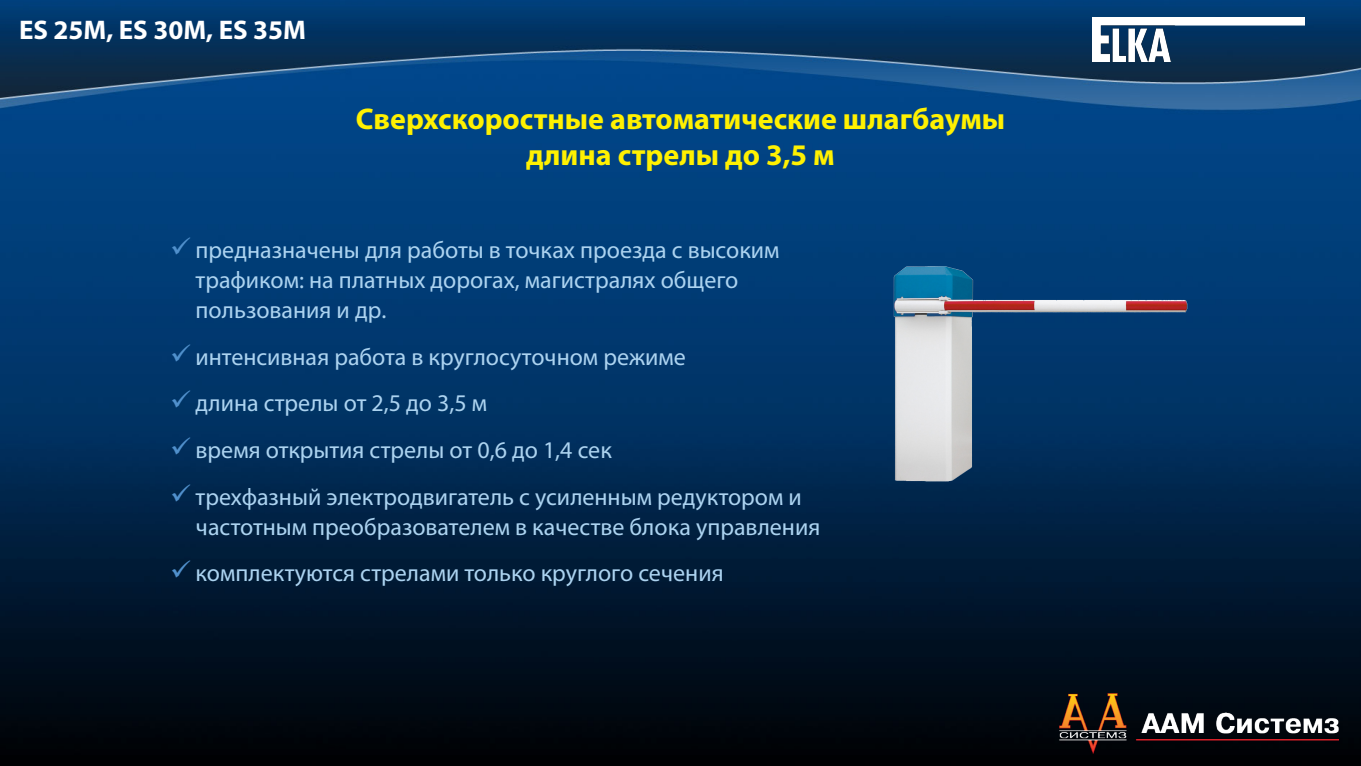
<style>
.page{position:relative;width:1361px;height:766px;background:#fff}
.page>*{position:absolute;margin:0;border:0;box-sizing:border-box;transform-origin:0 0}
.Заголовок{font:700 30px/36px "Myriad Pro";color:#fff101;text-align:center}
.подпись{font:700 27px "Myriad Pro";color:#fff}
.t1{font:24px/30px "Myriad Pro";color:#acd3f0}
</style>
<div class="page">
<img style="left:0;top:0;width:1361px;height:765px">
<img style="left:1092px;top:17px;width:212px;height:45px">
<img style="left:881px;top:254px;width:321px;height:238px">
<img style="left:1059px;top:693px;width:279px;height:60px">
<svg style="left:172px;top:237px;width:18px;height:18px"></svg>
<svg style="left:172px;top:344px;width:18px;height:17px"></svg>
<svg style="left:172px;top:390px;width:18px;height:18px"></svg>
<svg style="left:172px;top:437px;width:18px;height:17px"></svg>
<svg style="left:172px;top:483px;width:18px;height:18px"></svg>
<svg style="left:172px;top:560px;width:18px;height:17px"></svg>
<p class="подпись" style="left:19px;top:13px;width:288px">ES 25M, ES 30M, ES 35M</p>
<p class="Заголовок" style="left:356px;top:100px;width:651px">Cверхскоростные автоматические шлагбаумы длина стрелы до 3,5 м</p>
<p class="t1" style="left:196px;top:235px;width:585px">предназначены для работы в точках проезда с высоким трафиком: на платных дорогах, магистралях общего пользования и др.</p>
<p class="t1" style="left:196px;top:341px;width:491px">интенсивная работа в круглосуточном режиме</p>
<p class="t1" style="left:196px;top:388px;width:293px">длина стрелы от 2,5 до 3,5 м</p>
<p class="t1" style="left:196px;top:434px;width:418px">время открытия стрелы от 0,6 до 1,4 сек</p>
<p class="t1" style="left:196px;top:481px;width:626px">трехфазный электродвигатель с усиленным редуктором и частотным преобразователем в качестве блока управления</p>
<p class="t1" style="left:196px;top:557px;width:529px">комплектуются стрелами только круглого сечения</p>
</div>
